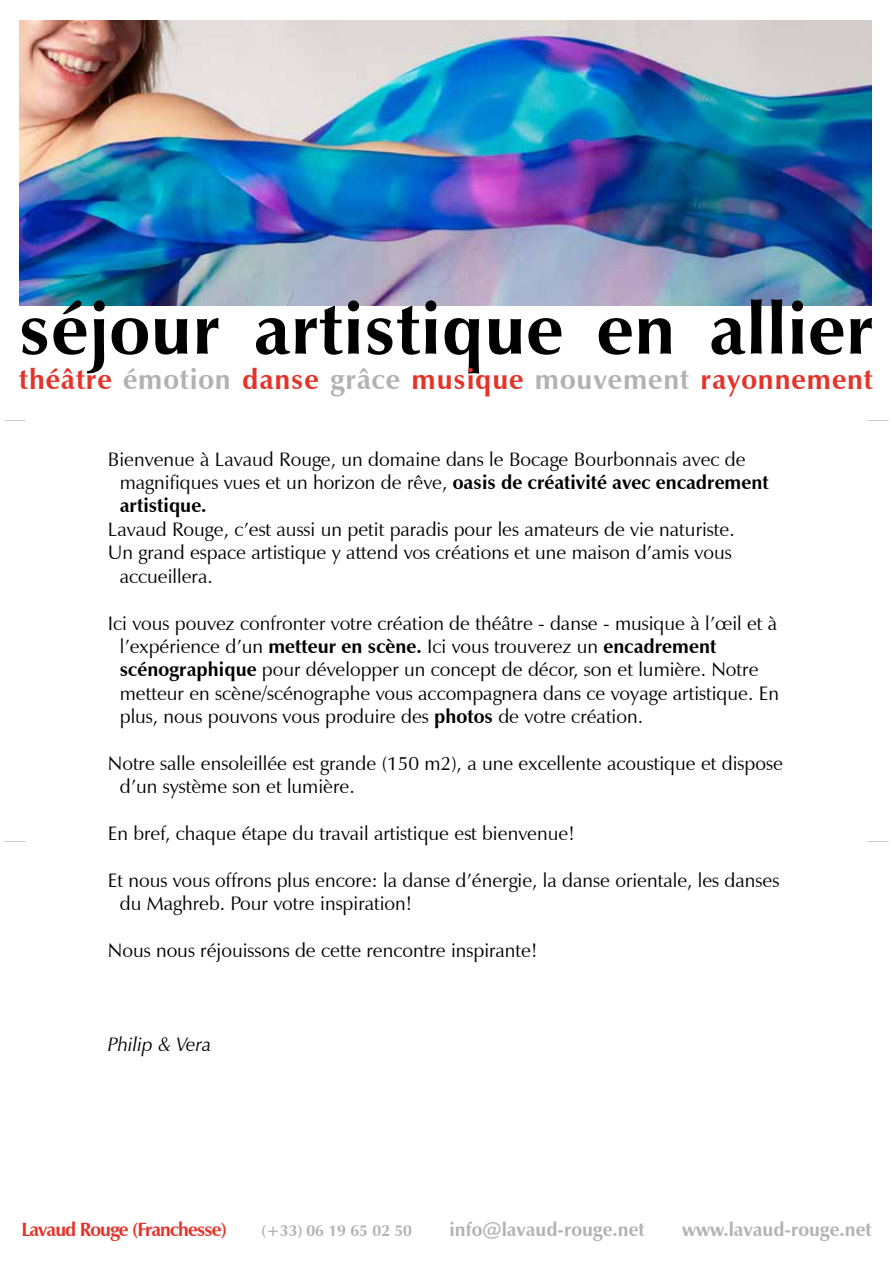
<style>
.page{position:relative;width:893px;height:1263px;background:#fff}
.page>*{position:absolute;margin:0;border:0;box-sizing:border-box;transform-origin:0 0}
.t1{font:700 72.75px "Zapf Humanist 601 BT";letter-spacing:.01em;color:#000}
.t2{font:700 28.2px "Zapf Humanist 601 BT";letter-spacing:.025em;color:#e6332a}
.t3{font:19.5px/23.4px "Zapf Humanist 601 BT";color:#000}
.t4{font:italic 19.5px "Zapf Humanist 601 BT";color:#000}
.t5{font:700 19.2px "Zapf Humanist 601 BT";color:#b2b2b2}
.t6{font:700 19.2px "Zapf Humanist 601 BT";letter-spacing:-.05em;color:#e6332a}
.t7{font:700 16.05px "Zapf Humanist 601 BT";color:#b2b2b2}
.s1{color:#b2b2b2}
.s2{font-weight:700}
</style>
<div class="page">
<img style="left:20px;top:21px;width:852px;height:284px">
<h1 class="t1" style="left:19px;top:284px;width:856px">séjour artistique en allier</h1>
<h2 class="t2" style="left:19px;top:362px;width:855px">théâtre <span class="s1">émotion</span> danse <span class="s1">grâce</span> musique <span class="s1">mouvement</span> rayonnement</h2>
<p class="t3" style="left:120px;top:447px;width:650px;text-indent:-12px">Bienvenue à Lavaud Rouge, un domaine dans le Bocage Bourbonnais avec de magnifiques vues et un horizon de rêve, <span class="s2">oasis de créativité avec encadrement artistique.</span></p>
<p class="t3" style="left:108px;top:517px;width:628px">Lavaud Rouge, c’est aussi un petit paradis pour les amateurs de vie naturiste.</p>
<p class="t3" style="left:108px;top:541px;width:625px">Un grand espace artistique y attend vos créations et une maison d’amis vous</p>
<p class="t3" style="left:120px;top:564px;width:94px">accueillera.</p>
<p class="t3" style="left:120px;top:611px;width:661px;text-indent:-12px">Ici vous pouvez confronter votre création de théâtre - danse - musique à l’œil et à l’expérience d’un <span class="s2">metteur en scène.</span> Ici vous trouverez un <span class="s2">encadrement scénographique</span> pour développer un concept de décor, son et lumière. Notre metteur en scène/scénographe vous accompagnera dans ce voyage artistique. En plus, nous pouvons vous produire des <span class="s2">photos</span> de votre création.</p>
<p class="t3" style="left:120px;top:751px;width:665px;text-indent:-12px">Notre salle ensoleillée est grande (150 m2), a une excellente acoustique et dispose d’un système son et lumière.</p>
<p class="t3" style="left:108px;top:822px;width:468px">En bref, chaque étape du travail artistique est bienvenue!</p>
<p class="t3" style="left:120px;top:868px;width:661px;text-indent:-12px">Et nous vous offrons plus encore: la danse d’énergie, la danse orientale, les danses du Maghreb. Pour votre inspiration!</p>
<p class="t3" style="left:108px;top:939px;width:431px">Nous nous réjouissons de cette rencontre inspirante!</p>
<p class="t4" style="left:108px;top:1032px;width:105px">Philip &amp; Vera</p>
<p class="t6" style="left:21px;top:1217px;width:207px">Lavaud Rouge (Franchesse)</p>
<p class="t7" style="left:261px;top:1220px;width:152px">(+33) 06 19 65 02 50</p>
<p class="t5" style="left:450px;top:1217px;width:197px">info@lavaud-rouge.net</p>
<p class="t5" style="left:682px;top:1217px;width:191px">www.lavaud-rouge.net</p>
</div>
